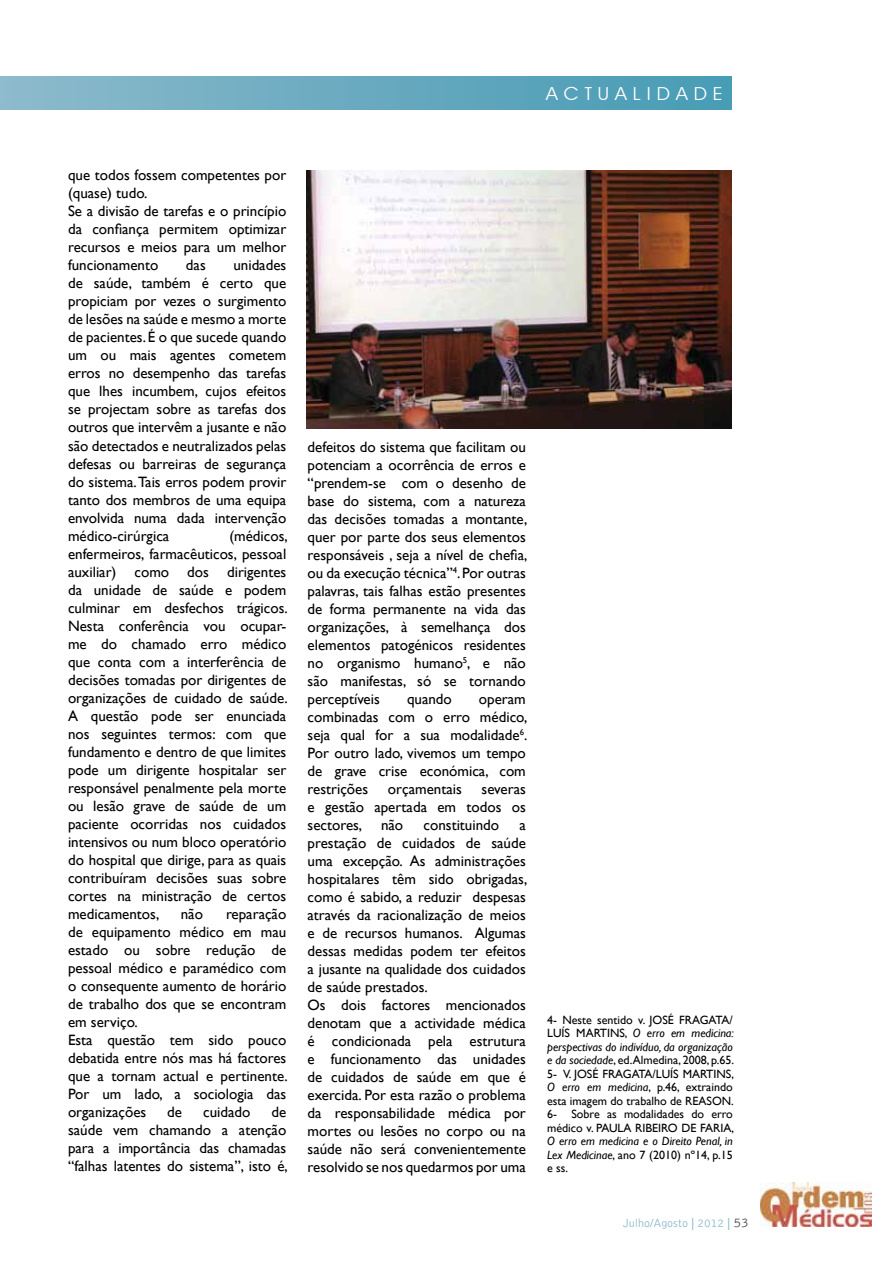
<style>
.page{position:relative;width:893px;height:1263px;background:#fff}
.page>*{position:absolute;margin:0;border:0;box-sizing:border-box;transform-origin:0 0}
.t1{font:18px "Avant Garde IT Cby BT";letter-spacing:.3em;color:#fff;scale:1.1 1}
.t2{font:15px/18px "Gill Sans";color:#000;text-align:justify}
.t3{font:12px/13.5px "Gill Sans";color:#000;text-align:justify}
.t4{font:italic 12px/13.5px "Gill Sans";color:#000;text-align:justify}
.t5{font:300 12px "Bell Gothic";color:#8bbacc}
.s1{font-style:italic}
.s2{font-style:normal}
.s3{font-weight:700}
.s4{font-size:13.5px;color:#4d4d4f}
</style>
<div class="page">
<img style="left:761px;top:1183px;width:111px;height:43px">
<div style="left:0;top:77px;width:731px;height:32px;background:linear-gradient(to right,#8cbacc,#469bb4)"></div>
<img style="left:306px;top:170px;width:425px;height:258px">
<p class="t1" style="left:546px;top:82px;width:162px">ACTUALIDADE</p>
<p class="t2" style="left:68px;top:167px;width:220px;text-align:left">que todos fossem competentes por (quase) tudo.<br>Se a divisão de tarefas e o princípio da confiança permitem optimizar recursos e meios para um melhor funcionamento</p>
<p class="t2" style="left:68px;top:257px;width:220px;text-indent:165px">unidades de saúde, também é certo que propiciam por vezes o surgimento de lesões na saúde e mesmo a morte de pacientes. É o que sucede quando um ou mais agentes cometem erros no desempenho das tarefas que lhes incumbem, cujos efeitos se projectam sobre as tarefas dos outros que intervêm a jusante e não são detectados e neutralizados pelas defesas ou barreiras de segurança do sistema. Tais erros podem provir tanto dos membros de uma equipa envolvida numa dada intervenção médico-cirúrgica</p>
<p class="t2" style="left:186px;top:257px;width:21px">das</p>
<p class="t2" style="left:68px;top:527px;width:221px;text-indent:161px">(médicos, enfermeiros, farmacêuticos, pessoal auxiliar) como dos dirigentes da unidade de saúde e podem culminar em desfechos trágicos.<br>Nesta conferência vou ocupar&shy;me do chamado erro médico que conta com a interferência de decisões tomadas por dirigentes de organizações de cuidado de saúde.<br>A questão pode ser enunciada nos seguintes termos: com que fundamento e dentro de que limites pode um dirigente hospitalar ser responsável penalmente pela morte ou lesão grave de saúde de um paciente ocorridas nos cuidados intensivos ou num bloco operatório do hospital que dirige, para as quais contribuíram decisões suas sobre cortes na ministração de certos medicamentos,</p>
<p class="t2" style="left:68px;top:905px;width:221px;text-align:left;text-indent:158px">reparação de equipamento médico em mau estado ou sobre redução de pessoal médico e paramédico com o consequente aumento de horário de trabalho dos que se encontram em serviço.<br>Esta questão tem sido pouco debatida entre nós mas há factores que a tornam actual e pertinente.<br>Por um lado, a sociologia das organizações</p>
<p class="t2" style="left:181px;top:905px;width:24px">não</p>
<p class="t2" style="left:68px;top:1103px;width:221px;text-indent:203px">de saúde vem chamando a atenção para a importância das chamadas “falhas latentes do sistema”, isto é,</p>
<p class="t2" style="left:167px;top:1103px;width:16px">de</p>
<p class="t2" style="left:203px;top:1103px;width:49px">cuidado</p>
<p class="t2" style="left:308px;top:438px;width:221px">defeitos do sistema que facilitam ou potenciam a ocorrência de erros e “prendem-se com o desenho de base do sistema, com a natureza das decisões tomadas a montante, quer por parte dos seus elementos responsáveis , seja a nível de chefia, ou da execução técnica”<sup>4</sup>. Por outras palavras, tais falhas estão presentes de forma permanente na vida das organizações, à semelhança dos elementos patogénicos residentes no organismo humano<sup>5</sup>, e não são manifestas, só se tornando perceptíveis</p>
<p class="t2" style="left:407px;top:690px;width:46px">quando</p>
<p class="t2" style="left:308px;top:690px;width:221px;text-indent:171px">operam combinadas com o erro médico, seja qual for a sua modalidade<sup>6</sup>.<br>Por outro lado, vivemos um tempo de grave crise económica, com restrições</p>
<p class="t2" style="left:388px;top:780px;width:75px">orçamentais</p>
<p class="t2" style="left:308px;top:780px;width:220px;text-indent:174px">severas e gestão apertada em todos os sectores,</p>
<p class="t2" style="left:381px;top:816px;width:24px">não</p>
<p class="t2" style="left:424px;top:816px;width:77px">constituindo</p>
<p class="t2" style="left:308px;top:816px;width:221px;text-align:left;text-indent:212px">a prestação de cuidados de saúde uma excepção. As administrações hospitalares têm sido obrigadas, como é sabido, a reduzir despesas através da racionalização de meios e de recursos humanos. Algumas dessas medidas podem ter efeitos a jusante na qualidade dos cuidados de saúde prestados.<br>Os dois factores mencionados denotam que a actividade médica é condicionada pela estrutura e funcionamento das unidades de cuidados de saúde em que é exercida. Por esta razão o problema da responsabilidade médica por mortes ou lesões no corpo ou na saúde não será convenientemente resolvido se nos quedarmos por uma</p>
<p class="t3" style="left:547px;top:1013px;width:188px">4- Neste sentido v. JOSÉ FRAGATA/ LUÍS MARTINS, <span class="s1">O erro em medicina: perspectivas do indivíduo, da organização e da sociedade</span>, ed.Almedina, 2008, p.65.<br>5- V. JOSÉ FRAGATA/LUÍS MARTINS, <span class="s1">O erro em medicina</span>, p.46, extraindo esta imagem do trabalho de REASON.<br>6- Sobre as modalidades do erro médico v. PAULA RIBEIRO DE FARIA,</p>
<p class="t4" style="left:547px;top:1135px;width:187px">O erro em medicina e o Direito Penal, in Lex Medicinae<span class="s2">, ano 7 (2010) nº14, p.15 e ss.</span></p>
<p class="t5" style="left:623px;top:1216px;width:127px">Julho/Agosto <span class="s3">|</span> 2012 <span class="s3">|</span> <span class="s4">53</span></p>
</div>
